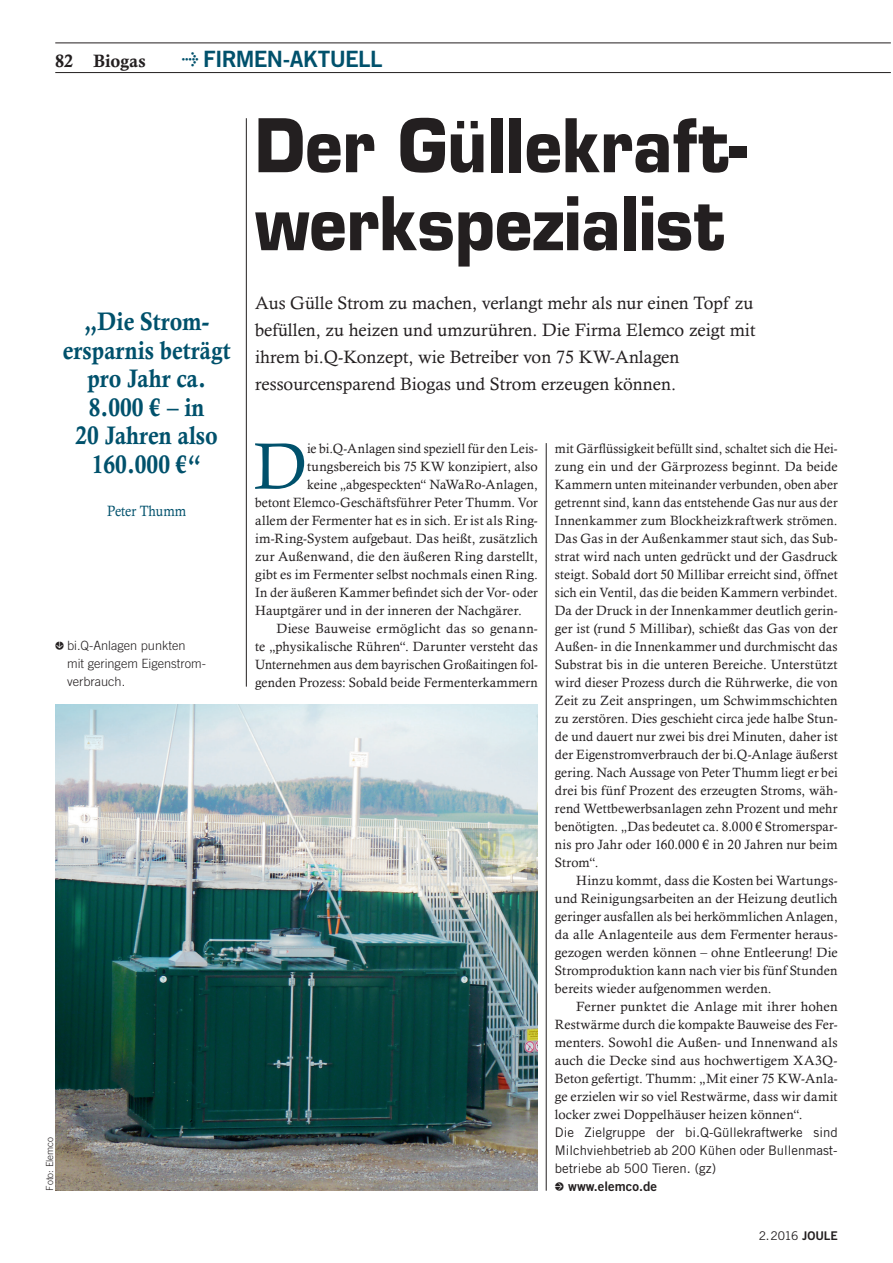
<style>
.page{position:relative;width:893px;height:1263px;background:#fff}
.page>*{position:absolute;margin:0;border:0;box-sizing:border-box;transform-origin:0 0}
.t1{font:700 72px/78px "Eurostile LT Std";color:#231f20;scale:.9 1}
.t2{font:65.85px "Calisto MT Std";color:#00516c}
.t3{font:700 25.5px/28.5px "Calisto MT Std";color:#00516c;text-align:center;scale:.9 1}
.t4{font:22.5px "Trade Gothic LT Std Bd 2";letter-spacing:-.035em;color:#00516c}
.t5{font:18px/27px "Calisto MT Std";color:#231f20}
.t6{font:700 18px "Calisto MT Std";letter-spacing:-.01em;color:#231f20}
.t7{font:15px "Calisto MT Std";color:#00516c;scale:.9 1}
.t8{font:13.5px/18px "Calisto MT Std";letter-spacing:.01em;color:#231f20;text-align:justify}
.t9{font:13.5px/18px "Calisto MT Std";letter-spacing:.01em;color:#231f20;text-align:justify;scale:.96 1}
.t10{font:13.5px "Calisto MT Std";letter-spacing:.01em;color:#231f20;scale:.95 1}
.t11{font:13.2px/18px "Trade Gothic LT Std";color:#231f20;text-align:justify}
.t12{font:13.2px "Trade Gothic LT Std Bd 2";color:#231f20}
.t13{font:300 12.75px/18px "Trade Gothic LT Std";color:#231f20}
.t14{font:12px "Trade Gothic LT Std";color:#231f20}
.t15{font:300 9.75px "Trade Gothic LT Std";color:#231f20}
.s1{font-family:"Unit Rounded OT";font-weight:300}
.s2{font-family:"Unit Rounded OT"}
.s3{font-family:"Trade Gothic LT Std Bd 2"}
</style>
<div class="page">
<hr style="left:55px;top:43px;width:836px;height:1px;background:#231f20">
<hr style="left:55px;top:72px;width:836px;height:1px;background:#231f20">
<hr style="left:246px;top:118px;width:1px;height:569px;background:#231f20">
<hr style="left:546px;top:443px;width:1px;height:748px;background:#231f20">
<img style="left:55px;top:705px;width:483px;height:486px">
<h3 class="t6" style="left:55px;top:50px;width:92px">82 Biogas</h3>
<h3 class="t4" style="left:181px;top:45px;width:203px"><span class="s1">⇢</span> Firmen-Aktuell</h3>
<h3 class="t3" style="left:63px;top:307px;width:188px">„Die Strom&shy;ersparnis beträgt pro Jahr ca.<br>8.000 € – in<br>20 Jahren also<br>160.000 €“</h3>
<p class="t7" style="left:107px;top:503px;width:89px">Peter Thumm</p>
<p class="t13" style="left:67px;top:636px;width:140px;text-indent:-12px"><span class="s2">↓</span> bi.Q-Anlagen punkten<br>mit geringem Eigenstrom&shy;verbrauch.</p>
<p class="t15" style="left:44px;top:1191px;width:55px;rotate:-90deg">Foto: Elemco</p>
<h1 class="t1" style="left:255px;top:107px;width:548px">Der Güllekraft&shy;werkspezialist</h1>
<h3 class="t5" style="left:255px;top:289px;width:502px">Aus Gülle Strom zu machen, verlangt mehr als nur einen Topf zu befüllen, zu heizen und umzurühren. Die Firma Elemco zeigt mit ihrem bi.Q-Konzept, wie Betreiber von 75 KW-Anlagen ressourcensparend Biogas und Strom erzeugen können.</h3>
<h2 class="t2" style="left:254px;top:428px;width:55px">D</h2>
<p class="t8" style="left:307px;top:439px;width:232px">ie bi.Q-Anlagen sind speziell für den Leis-</p>
<p class="t8" style="left:307px;top:457px;width:232px">tungsbereich bis 75 KW konzipiert, also</p>
<p class="t8" style="left:307px;top:475px;width:232px">keine „abgespeckten“ NaWaRo-Anlagen,</p>
<p class="t8" style="left:255px;top:493px;width:284px">betont Elemco-Geschäftsführer Peter Thumm. Vor</p>
<p class="t8" style="left:255px;top:511px;width:284px">allem der Fermenter hat es in sich. Er ist als Ring-</p>
<p class="t8" style="left:255px;top:529px;width:284px">im-Ring-System aufgebaut. Das heißt, zusätzlich</p>
<p class="t8" style="left:255px;top:547px;width:284px">zur Außenwand, die den äußeren Ring darstellt,</p>
<p class="t8" style="left:255px;top:565px;width:284px">gibt es im Fermenter selbst nochmals einen Ring.</p>
<p class="t8" style="left:255px;top:583px;width:284px">In der äußeren Kammer befindet sich der Vor- oder</p>
<p class="t8" style="left:255px;top:601px;width:268px">Hauptgärer und in der inneren der Nachgärer.</p>
<p class="t8" style="left:276px;top:619px;width:263px">Diese Bauweise ermöglicht das so genann-</p>
<p class="t8" style="left:255px;top:637px;width:284px">te „physikalische Rühren“. Darunter versteht das</p>
<p class="t10" style="left:255px;top:656px;width:299px">Unternehmen aus dem bayrischen Großaitingen fol-</p>
<p class="t8" style="left:255px;top:673px;width:284px">genden Prozess: Sobald beide Fermenterkammern</p>
<p class="t9" style="left:555px;top:439px;width:296px">mit Gärflüssigkeit befüllt sind, schaltet sich die Hei&shy;zung ein und der Gärprozess beginnt. Da beide Kammern unten miteinander verbunden, oben aber getrennt sind, kann das entstehende Gas nur aus der Innenkammer zum Blockheizkraftwerk strömen.<br>Das Gas in der Außenkammer staut sich, das Sub&shy;strat wird nach unten gedrückt und der Gasdruck steigt. Sobald dort 50 Millibar erreicht sind, öffnet sich ein Ventil, das die beiden Kammern verbindet.<br>Da der Druck in der Innenkammer deutlich gerin&shy;ger ist (rund 5 Millibar), schießt das Gas von der Außen- in die Innenkammer und durchmischt das Substrat bis in die unteren Bereiche. Unterstützt wird dieser Prozess durch die Rührwerke, die von Zeit zu Zeit anspringen, um Schwimmschichten zu zerstören. Dies geschieht circa jede halbe Stun&shy;de und dauert nur zwei bis drei Minuten, daher ist der Eigenstromverbrauch der bi.Q-Anlage äußerst gering. Nach Aussage von Peter Thumm liegt er bei drei bis fünf Prozent des erzeugten Stroms, wäh&shy;rend Wettbewerbsanlagen zehn Prozent und mehr benötigten. „Das bedeutet ca. 8.000 € Stromerspar&shy;nis pro Jahr oder 160.000 € in 20 Jahren nur beim Strom“.</p>
<p class="t8" style="left:555px;top:871px;width:284px;text-indent:21px">Hinzu kommt, dass die Kosten bei Wartungs&shy;und Reinigungsarbeiten an der Heizung deutlich geringer ausfallen als bei herkömmlichen Anlagen, da alle Anlagenteile aus dem Fermenter heraus&shy;gezogen werden können – ohne Entleerung! Die Stromproduktion kann nach vier bis fünf Stunden bereits wieder aufgenommen werden.</p>
<p class="t8" style="left:555px;top:997px;width:284px;text-indent:21px">Ferner punktet die Anlage mit ihrer hohen Restwärme durch die kompakte Bauweise des Fer&shy;menters. Sowohl die Außen- und Innenwand als auch die Decke sind aus hochwertigem XA3Q-Beton gefertigt. Thumm: „Mit einer 75 KW-Anla&shy;ge erzielen wir so viel Restwärme, dass wir damit locker zwei Doppelhäuser heizen können“.</p>
<p class="t11" style="left:555px;top:1123px;width:284px">Die Zielgruppe der bi.Q-Güllekraftwerke sind Milchviehbetrieb ab 200 Kühen oder Bullenmast&shy;betriebe ab 500 Tieren. (gz)</p>
<p class="t12" style="left:555px;top:1178px;width:104px"><span class="s1">→</span> www.elemco.de</p>
<p class="t14" style="left:759px;top:1228px;width:80px">2.2016 <span class="s3">joule</span></p>
</div>
